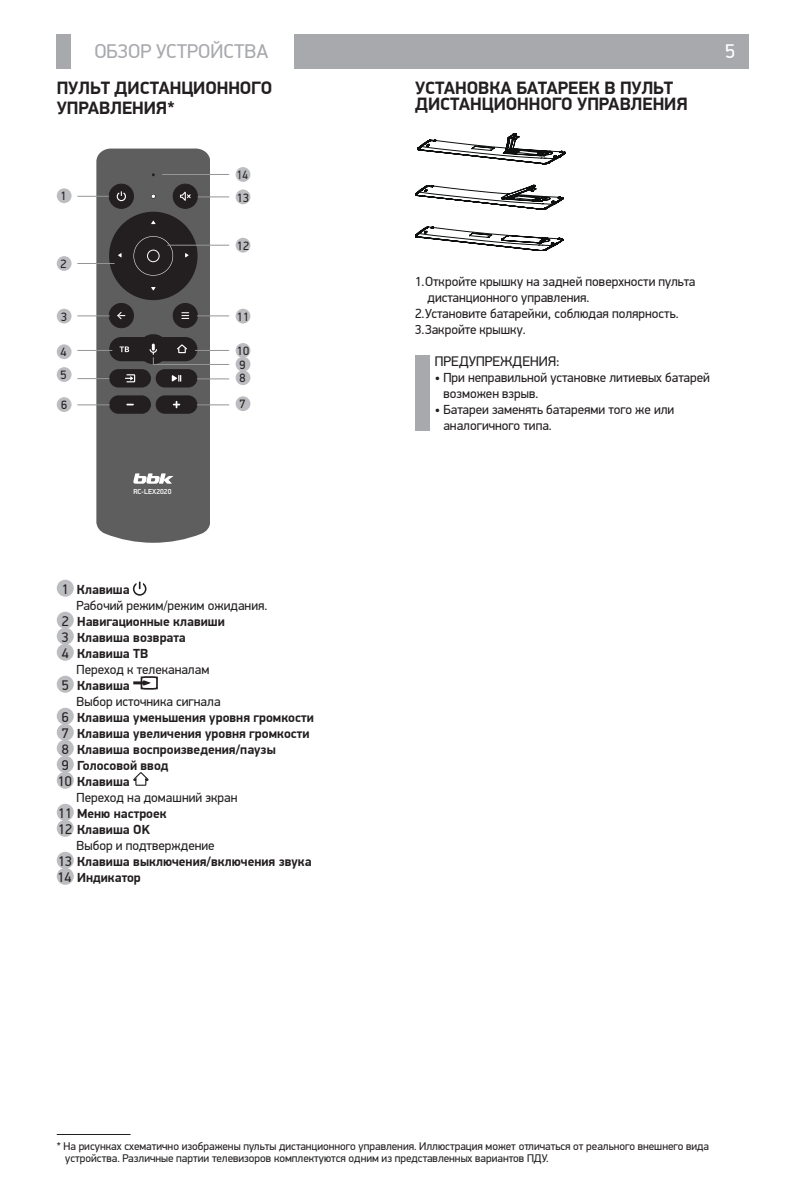
<style>
.page{position:relative;width:806px;height:1191px;background:#fff}
.page>*{position:absolute;margin:0;border:0;box-sizing:border-box;transform-origin:0 0}
.t1{font:20px "PF Din Display Pro";color:#a8a9ad}
.t2{font:20px "PF Din Display Pro";color:#fff}
.head_1{font:700 18px/19.2px "PF Din Display Pro";letter-spacing:-.005em;color:#231f20}
.head_2{font:14px "PF Din Display Pro";color:#231f20}
.text{font:13.2px/16px "PF Din Display Pro";color:#231f20}
.text-2{font:700 13.2px "PF Din Display Pro";color:#231f20}
.t3{font:12.2px/22.8px "PF Din Display Pro";color:#231f20}
.t4{font:12.2px "PF Din Display Pro";color:#231f20;scale:.9 1}
.text_table{font:11.2px/12.4px "PF Din Display Pro";color:#231f20}
.t5{font:500 7.2px "PF Din Display Pro";color:#fff}
.s1{font-weight:400;font-size:14px}
</style>
<div class="page">
<div style="left:57px;top:34px;width:14px;height:34px;background:#a8a9ad"></div>
<div style="left:294px;top:34px;width:454px;height:34px;background:#a8a9ad"></div>
<div style="left:96px;top:148px;width:114px;height:395px;background:#5e5e5e"></div>
<div style="left:109px;top:184px;width:25px;height:25px;border:1px solid #231f20;border-radius:50%"></div>
<div style="left:109px;top:212px;width:88px;height:88px;background:#231f20;border-radius:50%"></div>
<svg style="left:151px;top:194px;width:4px;height:4px"></svg>
<div style="left:172px;top:184px;width:26px;height:25px;border:1px solid #231f20;border-radius:50%"></div>
<div style="left:173px;top:303px;width:24px;height:25px;background:#231f20;border-radius:50%"></div>
<div style="left:109px;top:303px;width:24px;height:25px;background:#231f20;border-radius:50%"></div>
<svg style="left:109px;top:395px;width:88px;height:19px;background:#312e2e"></svg>
<div style="left:109px;top:184px;width:24px;height:24px;background:#231f20;border-radius:50%"></div>
<div style="left:173px;top:184px;width:24px;height:24px;background:#231f20;border-radius:50%"></div>
<svg style="left:116px;top:191px;width:10px;height:10px"></svg>
<svg style="left:180px;top:192px;width:10px;height:9px"></svg>
<svg style="left:181px;top:312px;width:8px;height:7px"></svg>
<svg style="left:117px;top:312px;width:8px;height:7px"></svg>
<svg style="left:133px;top:236px;width:40px;height:40px"></svg>
<div style="left:57px;top:188px;width:14px;height:15px;background:#bcbdc0;border-radius:50%"></div>
<div style="left:57px;top:256px;width:14px;height:15px;background:#bcbdc0;border-radius:50%"></div>
<div style="left:57px;top:309px;width:14px;height:14px;background:#bcbdc0;border-radius:50%"></div>
<div style="left:57px;top:397px;width:14px;height:15px;background:#bcbdc0;border-radius:50%"></div>
<div style="left:235px;top:343px;width:15px;height:15px;background:#bcbdc0;border-radius:50%"></div>
<div style="left:235px;top:238px;width:15px;height:14px;background:#bcbdc0;border-radius:50%"></div>
<div style="left:235px;top:167px;width:15px;height:15px;background:#bcbdc0;border-radius:50%"></div>
<div style="left:235px;top:309px;width:15px;height:14px;background:#bcbdc0;border-radius:50%"></div>
<div style="left:235px;top:189px;width:15px;height:15px;background:#bcbdc0;border-radius:50%"></div>
<svg style="left:109px;top:333px;width:88px;height:54px;background:#3a3838"></svg>
<hr style="left:77px;top:196px;width:32px;height:1px;background:#939598">
<hr style="left:197px;top:196px;width:32px;height:1px;background:#939598">
<hr style="left:197px;top:315px;width:32px;height:1px;background:#939598">
<hr style="left:77px;top:263px;width:37px;height:1px;background:#939598">
<hr style="left:77px;top:315px;width:33px;height:1px;background:#939598">
<hr style="left:77px;top:404px;width:33px;height:1px;background:#939598">
<hr style="left:195px;top:350px;width:34px;height:1px;background:#939598">
<hr style="left:197px;top:404px;width:32px;height:1px;background:#939598">
<hr style="left:197px;top:378px;width:32px;height:1px;background:#939598">
<hr style="left:153px;top:364px;width:76px;height:1px;background:#939598">
<hr style="left:167px;top:245px;width:62px;height:1px;background:#939598">
<hr style="left:77px;top:350px;width:35px;height:1px;background:#939598">
<hr style="left:77px;top:378px;width:32px;height:1px;background:#939598">
<div style="left:57px;top:344px;width:14px;height:15px;background:#bcbdc0;border-radius:50%"></div>
<div style="left:57px;top:367px;width:14px;height:15px;background:#bcbdc0;border-radius:50%"></div>
<div style="left:235px;top:396px;width:15px;height:15px;background:#bcbdc0;border-radius:50%"></div>
<div style="left:235px;top:370px;width:15px;height:15px;background:#bcbdc0;border-radius:50%"></div>
<div style="left:235px;top:357px;width:15px;height:14px;background:#bcbdc0;border-radius:50%"></div>
<hr style="left:162px;top:174px;width:67px;height:1px;background:#939598">
<svg style="left:133px;top:473px;width:40px;height:11px"></svg>
<div style="left:57px;top:579px;width:17px;height:17px;background:#bcbdc0;border-radius:50%"></div>
<svg style="left:133px;top:581px;width:13px;height:14px"></svg>
<div style="left:57px;top:611px;width:17px;height:17px;background:#bcbdc0;border-radius:50%"></div>
<div style="left:57px;top:627px;width:17px;height:17px;background:#bcbdc0;border-radius:50%"></div>
<div style="left:57px;top:643px;width:17px;height:17px;background:#bcbdc0;border-radius:50%"></div>
<div style="left:57px;top:675px;width:17px;height:17px;background:#bcbdc0;border-radius:50%"></div>
<svg style="left:133px;top:676px;width:25px;height:14px"></svg>
<div style="left:57px;top:707px;width:17px;height:17px;background:#bcbdc0;border-radius:50%"></div>
<div style="left:57px;top:723px;width:17px;height:17px;background:#bcbdc0;border-radius:50%"></div>
<div style="left:57px;top:739px;width:17px;height:17px;background:#bcbdc0;border-radius:50%"></div>
<div style="left:57px;top:755px;width:17px;height:17px;background:#bcbdc0;border-radius:50%"></div>
<div style="left:57px;top:771px;width:17px;height:17px;background:#bcbdc0;border-radius:50%"></div>
<svg style="left:133px;top:772px;width:15px;height:14px"></svg>
<div style="left:57px;top:803px;width:17px;height:17px;background:#bcbdc0;border-radius:50%"></div>
<div style="left:57px;top:819px;width:17px;height:17px;background:#bcbdc0;border-radius:50%"></div>
<div style="left:57px;top:851px;width:17px;height:17px;background:#bcbdc0;border-radius:50%"></div>
<div style="left:57px;top:867px;width:17px;height:17px;background:#bcbdc0;border-radius:50%"></div>
<svg style="left:415px;top:134px;width:150px;height:117px"></svg>
<hr style="left:57px;top:1134px;width:73px;height:1px;background:#231f20">
<div style="left:415px;top:356px;width:14px;height:75px;background:#a8a9ad"></div>
<h1 class="t1" style="left:94px;top:39px;width:175px">ОБЗОР УСТРОЙСТВА</h1>
<h1 class="t2" style="left:724px;top:39px;width:11px">5</h1>
<p class="head_1" style="left:57px;top:79px;width:217px">ПУЛЬТ ДИСТАНЦИОННОГО<br>УПРАВЛЕНИЯ*</p>
<p class="head_1" style="left:415px;top:79px;width:260px">УСТАНОВКА БАТАРЕЕК В ПУЛЬТ</p>
<p class="head_1" style="left:415px;top:95px;width:274px">ДИСТАНЦИОННОГО УПРАВЛЕНИЯ</p>
<p class="t4" style="left:237px;top:168px;width:14px">14</p>
<p class="t3" style="left:61px;top:185px;width:8px">1</p>
<p class="t3" style="left:237px;top:186px;width:14px">13</p>
<p class="t3" style="left:237px;top:234px;width:14px">12</p>
<p class="t3" style="left:61px;top:253px;width:8px">2</p>
<p class="t3" style="left:61px;top:305px;width:8px">3</p>
<p class="t3" style="left:237px;top:305px;width:14px">11</p>
<p class="t3" style="left:61px;top:341px;width:8px">4<br>5</p>
<p class="t3" style="left:237px;top:340px;width:14px">10</p>
<p class="t3" style="left:239px;top:353px;width:8px">9</p>
<p class="t3" style="left:239px;top:367px;width:8px">8</p>
<p class="t3" style="left:61px;top:394px;width:8px">6</p>
<p class="t3" style="left:239px;top:393px;width:8px">7</p>
<p class="t5" style="left:133px;top:487px;width:40px">RC-LEX2020</p>
<p class="text-2" style="left:62px;top:581px;width:69px"><span class="s1">1</span> Клавиша</p>
<p class="text" style="left:77px;top:597px;width:192px">Рабочий режим/режим ожидания.</p>
<p class="text-2" style="left:62px;top:613px;width:164px"><span class="s1">2</span> Навигационные клавиши</p>
<p class="text-2" style="left:62px;top:629px;width:125px"><span class="s1">3</span> Клавиша возврата</p>
<p class="text-2" style="left:62px;top:645px;width:88px"><span class="s1">4</span> Клавиша ТВ</p>
<p class="text" style="left:77px;top:661px;width:134px">Переход к телеканалам</p>
<p class="text-2" style="left:62px;top:677px;width:70px"><span class="s1">5</span> Клавиша</p>
<p class="text" style="left:77px;top:693px;width:145px">Выбор источника сигнала</p>
<p class="text-2" style="left:62px;top:709px;width:253px"><span class="s1">6</span> Клавиша уменьшения уровня громкости</p>
<p class="text-2" style="left:62px;top:725px;width:249px"><span class="s1">7</span> Клавиша увеличения уровня громкости</p>
<p class="text-2" style="left:62px;top:741px;width:215px"><span class="s1">8</span> Клавиша воспроизведения/паузы</p>
<p class="text-2" style="left:62px;top:757px;width:108px"><span class="s1">9</span> Голосовой ввод</p>
<p class="text-2" style="left:58px;top:773px;width:73px"><span class="s1">10</span> Клавиша</p>
<p class="text" style="left:77px;top:789px;width:162px">Переход на домашний экран</p>
<p class="text-2" style="left:58px;top:805px;width:110px"><span class="s1">11</span> Меню настроек</p>
<p class="text-2" style="left:58px;top:821px;width:93px"><span class="s1">12</span> Клавиша OK</p>
<p class="text" style="left:77px;top:837px;width:139px">Выбор и подтверждение</p>
<p class="text-2" style="left:58px;top:853px;width:255px"><span class="s1">13</span> Клавиша выключения/включения звука</p>
<p class="text-2" style="left:58px;top:869px;width:85px"><span class="s1">14</span> Индикатор</p>
<p class="text" style="left:427px;top:274px;width:269px;text-indent:-12px">1.Откройте крышку на задней поверхности пульта дистанционного управления.</p>
<p class="text" style="left:415px;top:306px;width:265px">2.Установите батарейки, соблюдая полярность.</p>
<p class="text" style="left:415px;top:322px;width:112px">3.Закройте крышку.</p>
<p class="head_2" style="left:434px;top:353px;width:126px">ПРЕДУПРЕЖДЕНИЯ:</p>
<p class="text" style="left:443px;top:370px;width:268px;text-indent:-9px">• При неправильной установке литиевых батарей возможен взрыв.</p>
<p class="text" style="left:443px;top:402px;width:232px;text-indent:-9px">• Батареи заменять батареями того же или аналогичного типа.</p>
<p class="text_table" style="left:65px;top:1140px;width:645px;text-indent:-9px">* На рисунках схематично изображены пульты дистанционного управления. Иллюстрация может отличаться от реального внешнего вида устройства. Различные партии телевизоров комплектуются одним из представленных вариантов ПДУ.</p>
</div>
